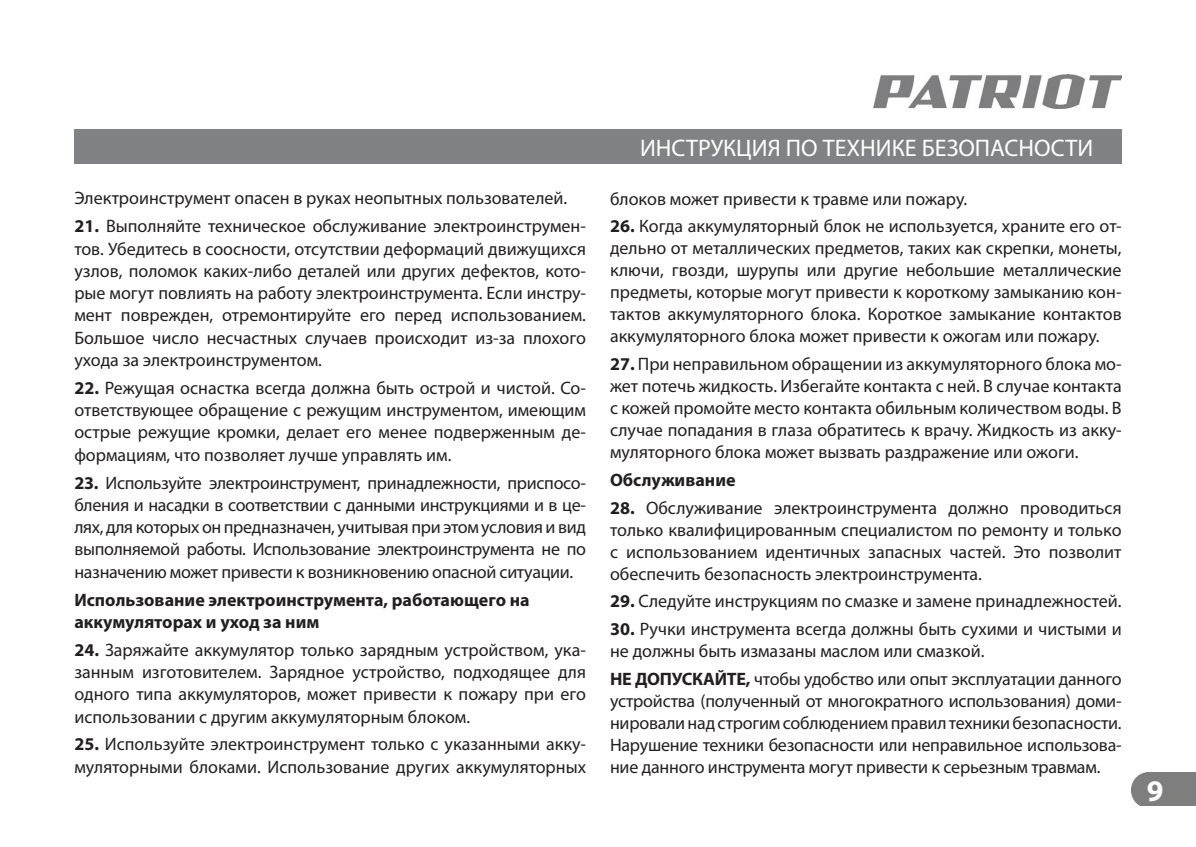
<style>
.page{position:relative;width:1196px;height:847px;background:#fff}
.page>*{position:absolute;margin:0;border:0;box-sizing:border-box;transform-origin:0 0}
.t1{font:700 30px "Myriad Pro";color:#fff}
.t2{font:24px "Myriad Pro";color:#fff}
.t3{font:18px/22.2px "Myriad Pro";color:#231f20;text-align:justify}
.t4{font:700 18px/22.2px "Myriad Pro";color:#231f20}
.s1{font-weight:700}
</style>
<div class="page">
<img style="left:873px;top:74px;width:248px;height:34px">
<div style="left:1131px;top:772px;width:64px;height:34px;background:#7e7e7d"></div>
<div style="left:74px;top:130px;width:1047px;height:34px;background:#808285"></div>
<p class="t3" style="left:74px;top:187px;width:494px">Электроинструмент опасен в руках неопытных пользователей.</p>
<p class="t3" style="left:74px;top:215px;width:513px"><span class="s1">21.</span> Выполняйте техническое обслуживание электроинструмен&shy;тов. Убедитесь в соосности, отсутствии деформаций движущихся узлов, поломок каких-либо деталей или других дефектов, кото&shy;рые могут повлиять на работу электроинструмента. Если инстру&shy;мент поврежден, отремонтируйте его перед использованием.<br>Большое число несчастных случаев происходит из-за плохого ухода за электроинструментом.</p>
<p class="t3" style="left:74px;top:376px;width:513px"><span class="s1">22.</span> Режущая оснастка всегда должна быть острой и чистой. Со&shy;ответствующее обращение с режущим инструментом, имеющим острые режущие кромки, делает его менее подверженным де&shy;формациям, что позволяет лучше управлять им.</p>
<p class="t3" style="left:74px;top:471px;width:513px"><span class="s1">23.</span> Используйте электроинструмент, принадлежности, приспосо&shy;бления и насадки в соответствии с данными инструкциями и в це&shy;лях, для которых он предназначен, учитывая при этом условия и вид выполняемой работы. Использование электроинструмента не по назначению может привести к возникновению опасной ситуации.</p>
<p class="t4" style="left:74px;top:588px;width:456px">Использование электроинструмента, работающего на аккумуляторах и уход за ним</p>
<p class="t3" style="left:74px;top:638px;width:513px"><span class="s1">24.</span> Заряжайте аккумулятор только зарядным устройством, ука&shy;занным изготовителем. Зарядное устройство, подходящее для одного типа аккумуляторов, может привести к пожару при его использовании с другим аккумуляторным блоком.</p>
<p class="t3" style="left:74px;top:733px;width:513px"><span class="s1">25.</span> Используйте электроинструмент только с указанными акку&shy;муляторными блоками. Использование других аккумуляторных</p>
<h2 class="t2" style="left:640px;top:133px;width:454px">ИНСТРУКЦИЯ ПО ТЕХНИКЕ БЕЗОПАСНОСТИ</h2>
<p class="t3" style="left:610px;top:187px;width:359px">блоков может привести к травме или пожару.</p>
<p class="t3" style="left:610px;top:215px;width:513px"><span class="s1">26.</span> Когда аккумуляторный блок не используется, храните его от&shy;дельно от металлических предметов, таких как скрепки, монеты, ключи, гвозди, шурупы или другие небольшие металлические предметы, которые могут привести к короткому замыканию кон&shy;тактов аккумуляторного блока. Короткое замыкание контактов аккумуляторного блока может привести к ожогам или пожару.</p>
<p class="t3" style="left:610px;top:353px;width:513px"><span class="s1">27.</span> При неправильном обращении из аккумуляторного блока мо&shy;жет потечь жидкость. Избегайте контакта с ней. В случае контакта с кожей промойте место контакта обильным количеством воды. В случае попадания в глаза обратитесь к врачу. Жидкость из акку&shy;муляторного блока может вызвать раздражение или ожоги.</p>
<p class="t4" style="left:610px;top:469px;width:127px">Обслуживание</p>
<p class="t3" style="left:610px;top:496px;width:513px"><span class="s1">28.</span> Обслуживание электроинструмента должно проводиться только квалифицированным специалистом по ремонту и только с использованием идентичных запасных частей. Это позволит обеспечить безопасность электроинструмента.</p>
<p class="t3" style="left:610px;top:590px;width:513px"><span class="s1">29.</span> Следуйте инструкциям по смазке и замене принадлежностей.</p>
<p class="t3" style="left:610px;top:617px;width:513px"><span class="s1">30.</span> Ручки инструмента всегда должны быть сухими и чистыми и не должны быть измазаны маслом или смазкой.</p>
<p class="t3" style="left:610px;top:667px;width:513px"><span class="s1">НЕ ДОПУСКАЙТЕ,</span> чтобы удобство или опыт эксплуатации данного устройства (полученный от многократного использования) доми&shy;нировали над строгим соблюдением правил техники безопасности.<br>Нарушение техники безопасности или неправильное использова&shy;ние данного инструмента могут привести к серьезным травмам.</p>
<h1 class="t1" style="left:1146px;top:773px;width:18px">9</h1>
</div>
